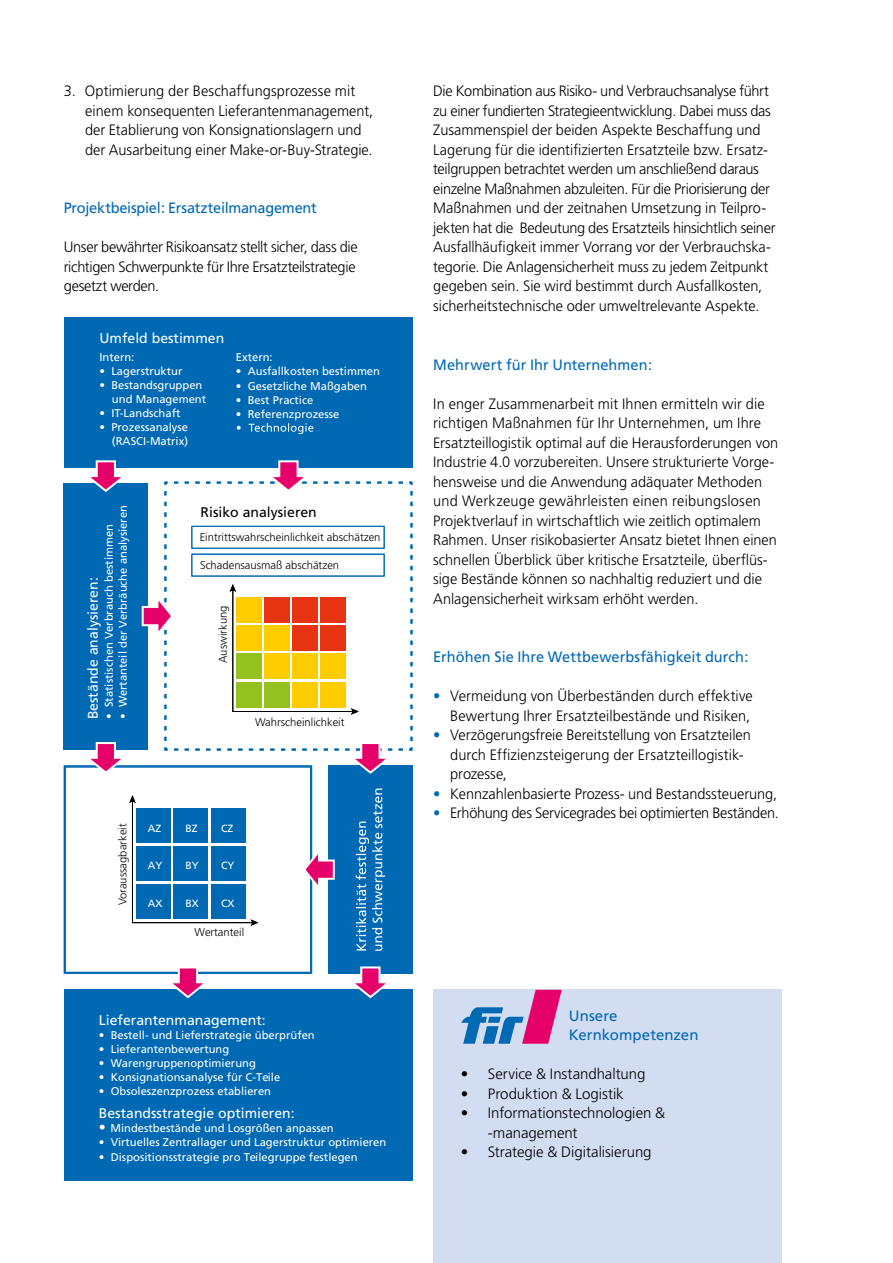
<style>
.page{position:relative;width:893px;height:1263px;background:#fff}
.page>*{position:absolute;margin:0;border:0;box-sizing:border-box;transform-origin:0 0}
.t1{font:300 15px/19.5px "Frutiger";letter-spacing:-.005em;color:#000}
.t2{font:15px/19.5px "Frutiger";color:#0069b4}
.t3{font:15px "Frutiger";letter-spacing:-.02em;color:#0069b4}
.t4{font:14.1px "Frutiger";color:#fff}
.t5{font:14.1px "Frutiger";color:#000}
.t6{font:11.25px/14.1px "Frutiger";color:#fff}
.t7{font:300 11.25px "Frutiger";color:#000}
.t8{font:10.5px "Frutiger";color:#fff}
.s1{font-size:14.1px}
.s2{color:#0069b4}
</style>
<div class="page">
<div style="left:433px;top:990px;width:349px;height:273px;background:#d3ddf2"></div>
<svg style="left:461px;top:990px;width:101px;height:54px"></svg>
<div style="left:64px;top:318px;width:348px;height:150px;background:#0069b4"></div>
<svg style="left:249px;top:423px;width:64px;height:11px"></svg>
<svg style="left:237px;top:426px;width:4px;height:4px"></svg>
<div style="left:64px;top:990px;width:348px;height:191px;background:#0069b4"></div>
<div style="left:64px;top:483px;width:84px;height:266px;background:#0069b4"></div>
<svg style="left:90px;top:460px;width:31px;height:32px"></svg>
<svg style="left:129px;top:795px;width:129px;height:131px"></svg>
<div style="left:136px;top:808px;width:35px;height:35px;background:#0069b4"></div>
<div style="left:173px;top:808px;width:35px;height:35px;background:#0069b4"></div>
<div style="left:211px;top:808px;width:34px;height:35px;background:#0069b4"></div>
<div style="left:136px;top:846px;width:35px;height:35px;background:#0069b4"></div>
<div style="left:173px;top:846px;width:35px;height:35px;background:#0069b4"></div>
<div style="left:211px;top:846px;width:34px;height:35px;background:#0069b4"></div>
<div style="left:136px;top:884px;width:35px;height:34px;background:#0069b4"></div>
<div style="left:173px;top:884px;width:35px;height:34px;background:#0069b4"></div>
<div style="left:211px;top:884px;width:34px;height:34px;background:#0069b4"></div>
<div style="left:64px;top:765px;width:248px;height:209px;border:2px solid #0069b4"></div>
<div style="left:328px;top:765px;width:84px;height:209px;background:#0069b4"></div>
<svg style="left:356px;top:788px;width:29px;height:163px"></svg>
<svg style="left:164px;top:968px;width:48px;height:31px"></svg>
<svg style="left:346px;top:966px;width:48px;height:33px"></svg>
<svg style="left:82px;top:742px;width:48px;height:29px"></svg>
<svg style="left:141px;top:460px;width:271px;height:315px"></svg>
<svg style="left:306px;top:846px;width:29px;height:47px"></svg>
<p class="t1" style="left:85px;top:82px;width:290px;text-indent:-21px">3. Optimierung der Beschaffungsprozesse mit einem konsequenten Lieferantenmanagement, der Etablierung von Konsignationslagern und der Ausarbeitung einer Make-or-Buy-Strategie.</p>
<p class="t3" style="left:64px;top:199px;width:255px">Projektbeispiel: Ersatzteilmanagement</p>
<p class="t1" style="left:64px;top:238px;width:295px">Unser bewährter Risikoansatz stellt sicher, dass die richtigen Schwerpunkte für Ihre Ersatzteilstrategie gesetzt werden.</p>
<p class="t4" style="left:99px;top:330px;width:126px">Umfeld bestimmen</p>
<p class="t6" style="left:99px;top:350px;width:36px">Intern:</p>
<p class="t6" style="left:99px;top:364px;width:84px">• Lagerstruktur</p>
<p class="t6" style="left:112px;top:378px;width:96px;text-indent:-12px">• Bestandsgruppen und Management</p>
<p class="t6" style="left:99px;top:406px;width:82px">• IT-Landschaft</p>
<p class="t6" style="left:99px;top:420px;width:90px;text-align:right">• Prozessanalyse (RASCI-Matrix)</p>
<p class="t6" style="left:236px;top:350px;width:38px">Extern:</p>
<p class="t6" style="left:236px;top:365px;width:146px">• Ausfallkosten bestimmen</p>
<p class="t6" style="left:236px;top:379px;width:133px">• Gesetzliche Maßgaben</p>
<p class="t6" style="left:236px;top:393px;width:79px">• Best Practice</p>
<p class="t6" style="left:236px;top:407px;width:105px">• Referenzprozesse</p>
<p class="t6" style="left:116px;top:719px;width:215px;rotate:-90deg">• Wertanteil der Verbräuche analysieren</p>
<p class="t6" style="left:102px;top:719px;width:196px;rotate:-90deg">• Statistischen Verbrauch bestimmen</p>
<p class="t4" style="left:85px;top:719px;width:143px;rotate:-90deg">Bestände analysieren:</p>
<p class="t5" style="left:201px;top:504px;width:118px">Risiko analysieren</p>
<p class="t7" style="left:200px;top:531px;width:182px">Eintrittswahrscheinlichkeit abschätzen</p>
<p class="t7" style="left:200px;top:558px;width:141px">Schadensausmaß abschätzen</p>
<p class="t7" style="left:216px;top:663px;width:59px;rotate:-90deg">Auswirkung</p>
<p class="t7" style="left:255px;top:715px;width:91px">Wahrscheinlichkeit</p>
<p class="t7" style="left:116px;top:905px;width:83px;rotate:-90deg">Voraussagbarkeit</p>
<p class="t8" style="left:148px;top:822px;width:15px">AZ</p>
<p class="t8" style="left:185px;top:822px;width:14px">BZ</p>
<p class="t8" style="left:221px;top:822px;width:14px">CZ</p>
<p class="t8" style="left:148px;top:859px;width:16px">AY</p>
<p class="t8" style="left:185px;top:859px;width:15px">BY</p>
<p class="t8" style="left:221px;top:859px;width:15px">CY</p>
<p class="t8" style="left:148px;top:897px;width:16px">AX</p>
<p class="t8" style="left:185px;top:897px;width:15px">BX</p>
<p class="t8" style="left:221px;top:897px;width:15px">CX</p>
<p class="t7" style="left:194px;top:925px;width:51px">Wertanteil</p>
<p class="t4" style="left:99px;top:1012px;width:168px">Lieferantenmanagement:</p>
<p class="t6" style="left:99px;top:1028px;width:217px">• Bestell- und Lieferstrategie überprüfen</p>
<p class="t6" style="left:99px;top:1042px;width:132px">• Lieferantenbewertung</p>
<p class="t6" style="left:99px;top:1056px;width:159px">• Warengruppenoptimierung</p>
<p class="t6" style="left:99px;top:1070px;width:183px">• Konsignationsanalyse für C-Teile</p>
<p class="t6" style="left:99px;top:1084px;width:174px">• Obsoleszenzprozess etablieren</p>
<p class="t4" style="left:99px;top:1105px;width:197px">Bestandsstrategie optimieren:</p>
<p class="t6" style="left:99px;top:1121px;width:236px"><span class="s1">•</span> Mindestbestände und Losgrößen anpassen</p>
<p class="t6" style="left:99px;top:1135px;width:289px">• Virtuelles Zentrallager und Lagerstruktur optimieren</p>
<p class="t6" style="left:99px;top:1149px;width:260px">• Dispositionsstrategie pro Teilegruppe festlegen</p>
<p class="t1" style="left:433px;top:82px;width:344px">Die Kombination aus Risiko- und Verbrauchsanalyse führt zu einer fundierten Strategieentwicklung. Dabei muss das Zusammenspiel der beiden Aspekte Beschaffung und Lagerung für die identifizierten Ersatzteile bzw. Ersatz&shy;teilgruppen betrachtet werden um anschließend daraus einzelne Maßnahmen abzuleiten. Für die Priorisierung der Maßnahmen und der zeitnahen Umsetzung in Teilpro&shy;jekten hat die Bedeutung des Ersatzteils hinsichtlich seiner Ausfallhäufigkeit immer Vorrang vor der Verbrauchska&shy;tegorie. Die Anlagensicherheit muss zu jedem Zeitpunkt gegeben sein. Sie wird bestimmt durch Ausfallkosten, sicherheitstechnische oder umweltrelevante Aspekte.</p>
<p class="t2" style="left:433px;top:355px;width:221px">Mehrwert für Ihr Unternehmen:</p>
<p class="t1" style="left:433px;top:394px;width:346px">In enger Zusammenarbeit mit Ihnen ermitteln wir die richtigen Maßnahmen für Ihr Unternehmen, um Ihre Ersatzteillogistik optimal auf die Herausforderungen von Industrie 4.0 vorzubereiten. Unsere strukturierte Vorge&shy;hensweise und die Anwendung adäquater Methoden und Werkzeuge gewährleisten einen reibungslosen Projektverlauf in wirtschaftlich wie zeitlich optimalem Rahmen. Unser risikobasierter Ansatz bietet Ihnen einen schnellen Überblick über kritische Ersatzteile, überflüs&shy;sige Bestände können so nachhaltig reduziert und die Anlagensicherheit wirksam erhöht werden.</p>
<p class="t2" style="left:433px;top:647px;width:317px">Erhöhen Sie Ihre Wettbewerbsfähigkeit durch:</p>
<p class="t1" style="left:433px;top:686px;width:321px;text-align:right"><span class="s2">•</span> Vermeidung von Überbeständen durch effektive<br>Bewertung Ihrer Ersatzteilbestände und Risiken,</p>
<p class="t1" style="left:450px;top:725px;width:302px;text-indent:-17px"><span class="s2">•</span> Verzögerungsfreie Bereitstellung von Ersatzteilen durch Effizienzsteigerung der Ersatzteillogistik&shy;prozesse,</p>
<p class="t1" style="left:433px;top:784px;width:346px"><span class="s2">•</span> Kennzahlenbasierte Prozess- und Bestandssteuerung,</p>
<p class="t1" style="left:433px;top:803px;width:347px"><span class="s2">•</span> Erhöhung des Servicegrades bei optimierten Beständen.</p>
<p class="t2" style="left:569px;top:1006px;width:131px">Unsere<br>Kernkompetenzen</p>
<p class="t1" style="left:461px;top:1064px;width:186px">• Service &amp; Instandhaltung</p>
<p class="t1" style="left:461px;top:1084px;width:164px">• Produktion &amp; Logistik</p>
<p class="t1" style="left:488px;top:1103px;width:179px;text-indent:-27px">• Informationstechnologien &amp; -management</p>
<p class="t1" style="left:461px;top:1142px;width:192px">• Strategie &amp; Digitalisierung</p>
</div>
